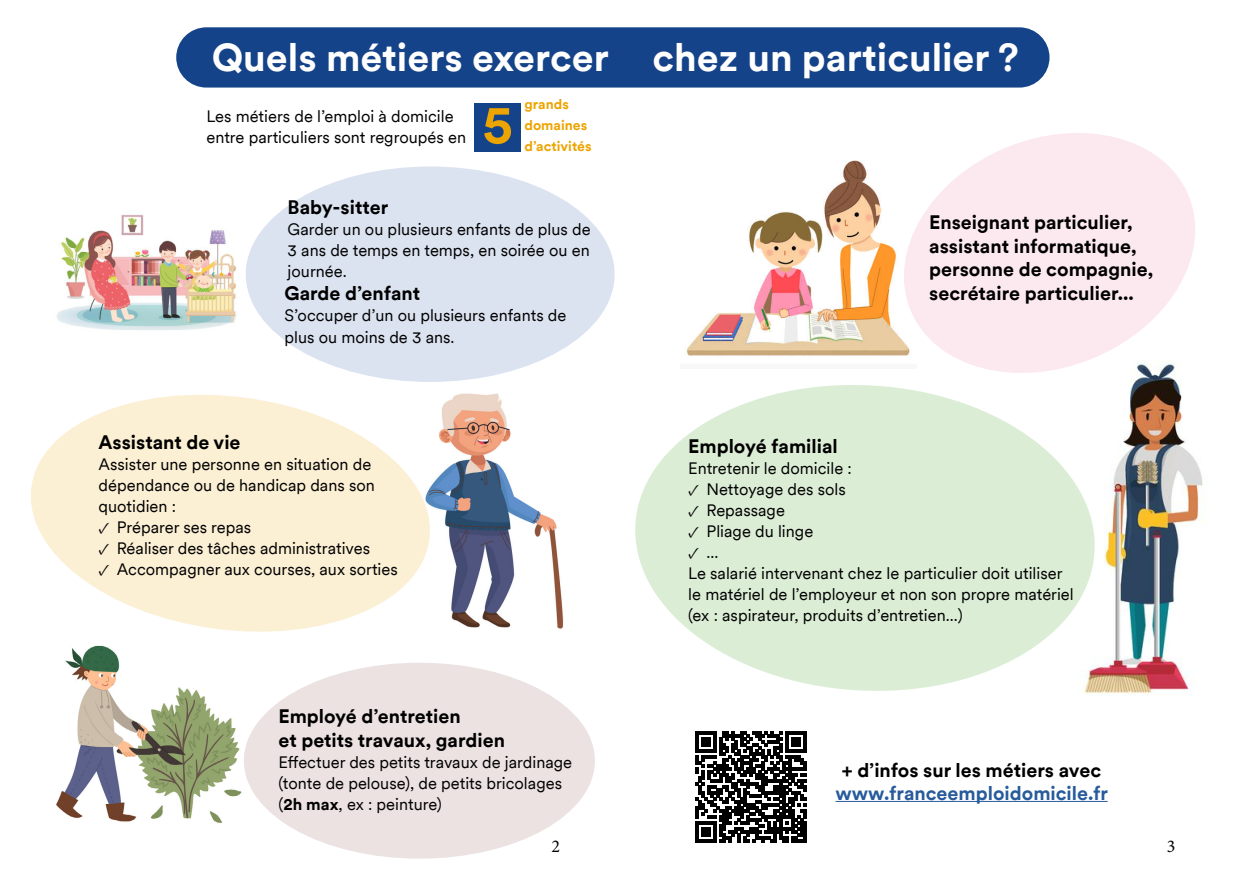
<style>
.page{position:relative;width:1259px;height:893px;background:#fff}
.page>*{position:absolute;margin:0;border:0;box-sizing:border-box;transform-origin:0 0}
.t1{font:700 54px "Circular";color:#eca400}
.t2{font:700 39px "Circular";color:#fff}
.t3{font:700 19.5px/23.4px "Circular";color:#000}
.t4{font:700 19.5px "Circular";color:#275b9b}
.t5{font:18px "Minion Pro";color:#000}
.t6{font:16.5px/21px "Circular";color:#000}
.t7{font:700 13.95px/21px "Circular";color:#eda400}
.s1{font-family:"Minion Pro"}
.s2{font-weight:700}
</style>
<div class="page">
<img style="left:1099px;top:390px;width:105px;height:306px">
<img style="left:686px;top:160px;width:200px;height:196px">
<svg style="left:886px;top:133px;width:309px;height:257px;fill:#fce8ef"></svg>
<div style="left:246px;top:166px;width:368px;height:216px;background:#dce3f0;border-radius:50%"></div>
<img style="left:56px;top:645px;width:196px;height:178px">
<img style="left:438px;top:393px;width:126px;height:236px">
<img style="left:56px;top:215px;width:181px;height:115px">
<div style="left:244px;top:663px;width:351px;height:196px;background:#ebe2e1;border-radius:50%"></div>
<svg style="left:31px;top:395px;width:407px;height:237px;fill:#fbefd4"></svg>
<div style="left:176px;top:27px;width:873px;height:61px;background:#154389;border-radius:30px"></div>
<hr style="left:835px;top:801px;width:272px;height:1px;background:#275b9b">
<div style="left:474px;top:103px;width:47px;height:48px;background:#154389"></div>
<svg style="left:635px;top:378px;width:464px;height:316px;fill:#dcedd6"></svg>
<svg style="left:695px;top:731px;width:111px;height:111px"></svg>
<hr style="left:803px;top:821px;width:3px;height:21px;background:#000">
<h2 class="t2" style="left:212px;top:30px;width:399px">Quels métiers exercer</h2>
<p class="t6" style="left:206px;top:105px;width:261px">Les métiers de l’emploi à domicile entre particuliers sont regroupés en</p>
<h1 class="t1" style="left:482px;top:87px;width:32px">5</h1>
<p class="t7" style="left:524px;top:93px;width:69px">grands domaines d’activités</p>
<p class="t3" style="left:288px;top:195px;width:102px">Baby-sitter</p>
<p class="t6" style="left:288px;top:218px;width:304px;text-align:justify">Garder un ou plusieurs enfants de plus de 3 ans de temps en temps, en soirée ou en journée.</p>
<p class="t3" style="left:284px;top:281px;width:137px">Garde d’enfant</p>
<p class="t6" style="left:284px;top:305px;width:283px">S’occuper d’un ou plusieurs enfants de plus ou moins de 3 ans.</p>
<p class="t3" style="left:99px;top:429px;width:143px">Assistant de vie</p>
<p class="t6" style="left:99px;top:453px;width:278px">Assister une personne en situation de dépendance ou de handicap dans son quotidien :</p>
<p class="t6" style="left:99px;top:516px;width:154px"><span class="s1">✓</span> Préparer ses repas</p>
<p class="t6" style="left:99px;top:537px;width:273px"><span class="s1">✓</span> Réaliser des tâches administratives</p>
<p class="t6" style="left:99px;top:558px;width:301px"><span class="s1">✓</span> Accompagner aux courses, aux sorties</p>
<p class="t3" style="left:278px;top:704px;width:228px">Employé d’entretien<br>et petits travaux, gardien</p>
<p class="t6" style="left:278px;top:751px;width:295px">Effectuer des petits travaux de jardinage (tonte de pelouse), de petits bricolages (<span class="s2">2h max</span>, ex : peinture)</p>
<h2 class="t2" style="left:652px;top:30px;width:368px">chez un particulier ?</h2>
<p class="t3" style="left:929px;top:210px;width:225px">Enseignant particulier, assistant informatique, personne de compagnie, secrétaire particulier...</p>
<p class="t3" style="left:688px;top:433px;width:151px">Employé familial</p>
<p class="t6" style="left:688px;top:457px;width:165px">Entretenir le domicile :</p>
<p class="t6" style="left:688px;top:478px;width:159px"><span class="s1">✓</span> Nettoyage des sols</p>
<p class="t6" style="left:688px;top:499px;width:98px"><span class="s1">✓</span> Repassage</p>
<p class="t6" style="left:688px;top:520px;width:126px"><span class="s1">✓</span> Pliage du linge</p>
<p class="t6" style="left:688px;top:541px;width:387px"><span class="s1">✓</span> ...<br>Le salarié intervenant chez le particulier doit utiliser le matériel de l’employeur et non son propre matériel (ex : aspirateur, produits d’entretien...)</p>
<p class="t3" style="left:842px;top:757px;width:261px">+ d’infos sur les métiers avec</p>
<p class="t4" style="left:835px;top:780px;width:274px">www.franceemploidomicile.fr</p>
<p class="t5" style="left:551px;top:834px;width:10px">2</p>
<p class="t5" style="left:1166px;top:834px;width:10px">3</p>
</div>
